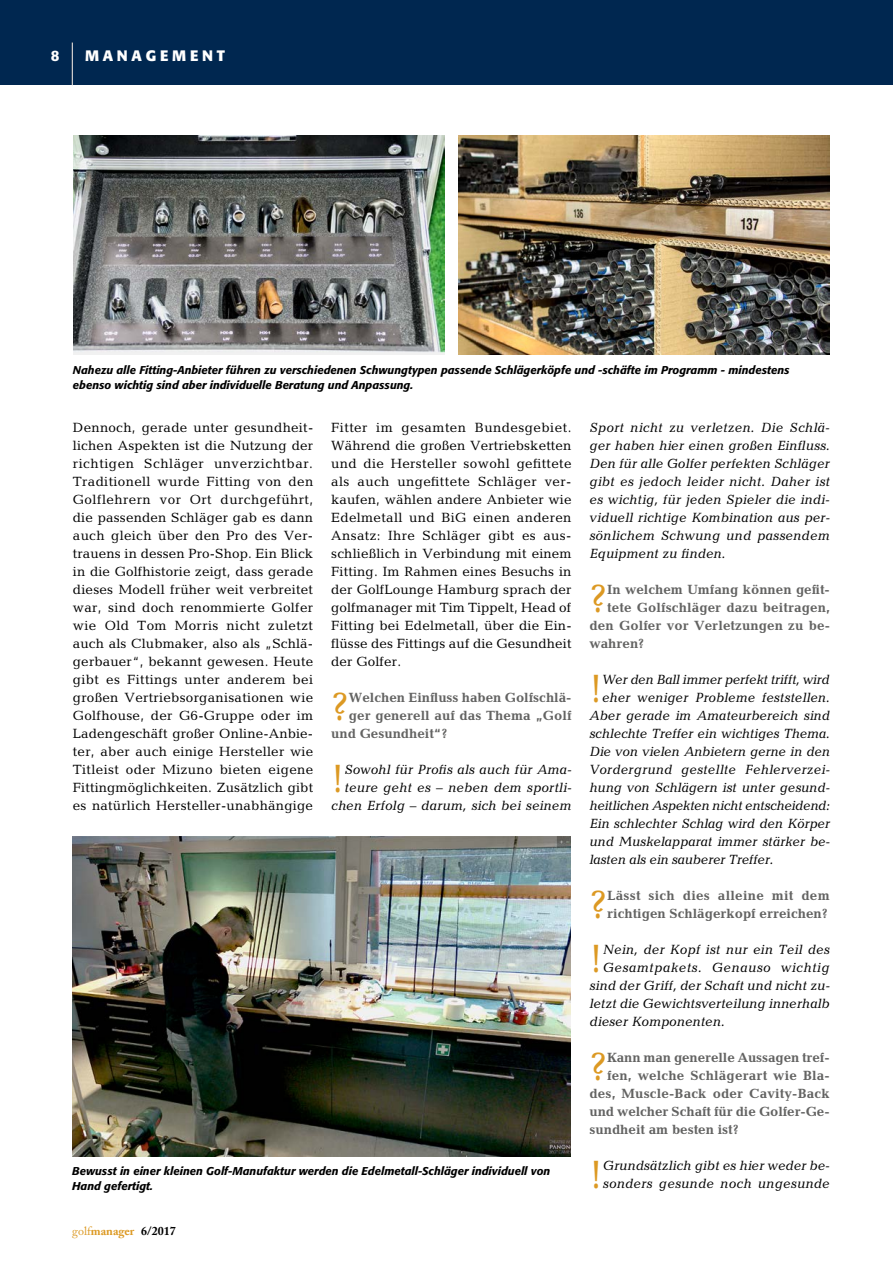
<style>
.page{position:relative;width:893px;height:1263px;background:#fff}
.page>*{position:absolute;margin:0;border:0;box-sizing:border-box;transform-origin:0 0}
.t1{font:39.9px "Candida";color:#dc9923}
.t2{font:700 15px "Formata";letter-spacing:.25em;color:#fff}
.t3{font:500 15px "Formata";color:#fff}
.t4{font:13.5px/18px "Candida";letter-spacing:.01em;color:#000;text-align:justify}
.t5{font:italic 13.5px/18px "Candida";color:#000;text-align:right}
.t6{font:700 13.5px/18px "Candida";color:#636362}
.t7{font:italic 13.5px "Candida";letter-spacing:-.02em;color:#000}
.t8{font:italic 13.5px "Candida";letter-spacing:.03em;color:#000}
.t9{font:700 12px "Adobe Caslon Pro";color:#dc9923}
.t10{font:italic 500 11.25px/14.4px "Formata";color:#000}
.s1{font-weight:400}
.s2{color:#000}
</style>
<div class="page">
<div style="left:0;top:0;width:893px;height:85px;background:#002750"></div>
<hr style="left:72px;top:43px;width:1px;height:42px;background:#fff">
<img style="left:74px;top:135px;width:371px;height:220px">
<img style="left:458px;top:135px;width:372px;height:220px">
<img style="left:72px;top:837px;width:499px;height:320px">
<p class="t3" style="left:51px;top:46px;width:10px">8</p>
<p class="t2" style="left:85px;top:46px;width:142px">MANAGEMENT</p>
<p class="t10" style="left:73px;top:363px;width:718px">Nahezu alle Fitting-Anbieter führen zu verschiedenen Schwungtypen passende Schlägerköpfe und -schäfte im Programm - mindestens ebenso wichtig sind aber individuelle Beratung und Anpassung.</p>
<p class="t4" style="left:73px;top:418px;width:242px">Dennoch, gerade unter gesundheit&shy;lichen Aspekten ist die Nutzung der richtigen Schläger unverzichtbar.<br>Traditionell wurde Fitting von den Golflehrern vor Ort durchgeführt, die passenden Schläger gab es dann auch gleich über den Pro des Ver&shy;trauens in dessen Pro-Shop. Ein Blick in die Golfhistorie zeigt, dass gerade dieses Modell früher weit verbreitet war, sind doch renommierte Golfer wie Old Tom Morris nicht zuletzt auch als Clubmaker, also als „Schlä&shy;gerbauer“, bekannt gewesen. Heute gibt es Fittings unter anderem bei großen Vertriebsorganisationen wie Golfhouse, der G6-Gruppe oder im Ladengeschäft großer Online-Anbie&shy;ter, aber auch einige Hersteller wie Titleist oder Mizuno bieten eigene Fittingmöglichkeiten. Zusätzlich gibt es natürlich Hersteller-unabhängige</p>
<p class="t4" style="left:331px;top:418px;width:242px">Fitter im gesamten Bundesgebiet.<br>Während die großen Vertriebsketten und die Hersteller sowohl gefittete als auch ungefittete Schläger ver&shy;kaufen, wählen andere Anbieter wie Edelmetall und BiG einen anderen Ansatz: Ihre Schläger gibt es aus&shy;schließlich in Verbindung mit einem Fitting. Im Rahmen eines Besuchs in der GolfLounge Hamburg sprach der golfmanager mit Tim Tippelt, Head of Fitting bei Edelmetall, über die Ein&shy;flüsse des Fittings auf die Gesundheit der Golfer.</p>
<h1 class="t1" style="left:331px;top:684px;width:19px">?</h1>
<p class="t6" style="left:349px;top:688px;width:224px">Welchen Einfluss haben Golfschlä-</p>
<p class="t6" style="left:349px;top:706px;width:224px">ger generell auf das Thema „Golf</p>
<p class="t6" style="left:331px;top:724px;width:118px">und Gesundheit“?</p>
<h1 class="t1" style="left:331px;top:756px;width:15px">!</h1>
<p class="t5" style="left:331px;top:760px;width:242px">Sowohl für Profis als auch für Ama&shy;teure geht es – neben dem sportli&shy;chen Erfolg – darum, sich bei seinem</p>
<p class="t10" style="left:72px;top:1164px;width:480px">Bewusst in einer kleinen Golf-Manufaktur werden die Edelmetall-Schläger individuell von<br>Hand gefertigt.</p>
<p class="t9" style="left:72px;top:1224px;width:105px"><span class="s1">golf</span>manager <span class="s2">6/2017</span></p>
<p class="t5" style="left:589px;top:418px;width:242px;text-align:justify">Sport nicht zu verletzen. Die Schlä&shy;ger haben hier einen großen Einfluss.<br>Den für alle Golfer perfekten Schläger gibt es jedoch leider nicht. Daher ist es wichtig, für jeden Spieler die indi&shy;viduell richtige Kombination aus per&shy;sönlichem Schwung und passendem Equipment zu finden.</p>
<h1 class="t1" style="left:589px;top:576px;width:19px">?</h1>
<p class="t6" style="left:607px;top:580px;width:224px">In welchem Umfang können gefit-</p>
<p class="t6" style="left:607px;top:598px;width:224px">tete Golfschläger dazu beitragen,</p>
<p class="t6" style="left:589px;top:616px;width:242px">den Golfer vor Verletzungen zu be-</p>
<p class="t6" style="left:589px;top:634px;width:56px">wahren?</p>
<h1 class="t1" style="left:589px;top:666px;width:15px">!</h1>
<p class="t5" style="left:602px;top:670px;width:229px">Wer den Ball immer perfekt trifft, wird</p>
<p class="t5" style="left:602px;top:688px;width:229px">eher weniger Probleme feststellen.</p>
<p class="t5" style="left:589px;top:706px;width:242px">Aber gerade im Amateurbereich sind</p>
<p class="t5" style="left:589px;top:724px;width:242px">schlechte Treffer ein wichtiges Thema.</p>
<p class="t5" style="left:589px;top:742px;width:242px">Die von vielen Anbietern gerne in den</p>
<p class="t5" style="left:589px;top:760px;width:242px">Vordergrund gestellte Fehlerverzei-</p>
<p class="t5" style="left:589px;top:778px;width:242px">hung von Schlägern ist unter gesund-</p>
<p class="t7" style="left:589px;top:798px;width:242px">heitlichen Aspekten nicht entscheidend:</p>
<p class="t5" style="left:589px;top:814px;width:242px">Ein schlechter Schlag wird den Körper</p>
<p class="t5" style="left:589px;top:832px;width:242px">und Muskelapparat immer stärker be-</p>
<p class="t5" style="left:589px;top:850px;width:185px">lasten als ein sauberer Treffer.</p>
<h1 class="t1" style="left:589px;top:882px;width:19px">?</h1>
<p class="t6" style="left:607px;top:886px;width:224px">Lässt sich dies alleine mit dem richtigen Schlägerkopf erreichen?</p>
<h1 class="t1" style="left:589px;top:936px;width:15px">!</h1>
<p class="t5" style="left:603px;top:940px;width:228px">Nein, der Kopf ist nur ein Teil des</p>
<p class="t8" style="left:603px;top:960px;width:228px">Gesamtpakets. Genauso wichtig</p>
<p class="t5" style="left:589px;top:976px;width:242px">sind der Griff, der Schaft und nicht zu-</p>
<p class="t5" style="left:589px;top:994px;width:242px">letzt die Gewichtsverteilung innerhalb</p>
<p class="t5" style="left:589px;top:1012px;width:137px">dieser Komponenten.</p>
<h1 class="t1" style="left:589px;top:1044px;width:19px">?</h1>
<p class="t6" style="left:607px;top:1048px;width:224px">Kann man generelle Aussagen tref-</p>
<p class="t6" style="left:607px;top:1066px;width:224px">fen, welche Schlägerart wie Bla-</p>
<p class="t6" style="left:589px;top:1084px;width:242px">des, Muscle-Back oder Cavity-Back</p>
<p class="t6" style="left:589px;top:1102px;width:242px">und welcher Schaft für die Golfer-Ge-</p>
<p class="t6" style="left:589px;top:1120px;width:151px">sundheit am besten ist?</p>
<h1 class="t1" style="left:589px;top:1152px;width:15px">!</h1>
<p class="t5" style="left:603px;top:1156px;width:228px;text-align:left">Grundsätzlich gibt es hier weder be&shy;sonders gesunde noch ungesunde</p>
</div>
